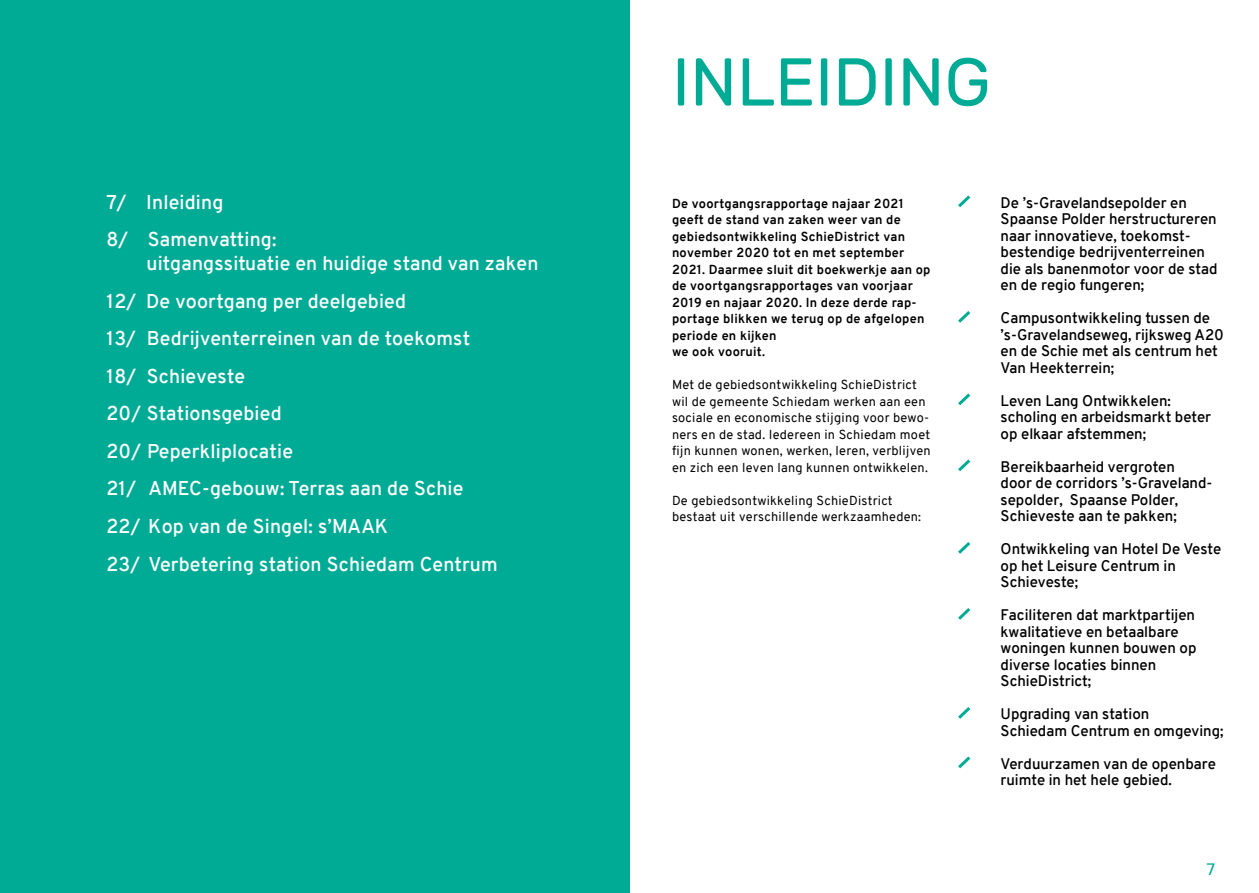
<style>
.page{position:relative;width:1259px;height:893px;background:#fff}
.page>*{position:absolute;margin:0;border:0;box-sizing:border-box;transform-origin:0 0}
.t1{font:67.5px "Rubik";color:#00ab96}
.t2{font:600 19.5px/37.5px "Overpass";letter-spacing:.01em;color:#fff}
.t3{font:16.5px "Rubik";color:#00ab96}
.t4{font:600 15px/16.5px "Overpass";color:#000}
.t5{font:700 12.75px/16.5px "Overpass";letter-spacing:.02em;color:#000}
.t6{font:12.75px/16.5px "Overpass";letter-spacing:.02em;color:#000}
</style>
<div class="page">
<svg style="left:958px;top:195px;width:13px;height:13px"></svg>
<svg style="left:958px;top:311px;width:13px;height:12px"></svg>
<svg style="left:958px;top:393px;width:13px;height:13px"></svg>
<svg style="left:958px;top:459px;width:13px;height:13px"></svg>
<svg style="left:958px;top:542px;width:13px;height:12px"></svg>
<svg style="left:958px;top:608px;width:13px;height:12px"></svg>
<svg style="left:958px;top:707px;width:13px;height:12px"></svg>
<svg style="left:958px;top:756px;width:13px;height:13px"></svg>
<div style="left:0;top:0;width:629px;height:893px;background:#00ab96"></div>
<h2 class="t2" style="left:106px;top:184px;width:172px">7/ Inleiding<br>8/ Samenvatting:</h2>
<p class="t2" style="left:106px;top:245px;width:434px;text-indent:40px">uitgangssituatie en huidige stand van zaken<br>12/ De voortgang per deelgebied<br>13/ Bedrijventerreinen van de toekomst<br>18/ Schieveste<br>20/ Stationsgebied<br>20/ Peperkliplocatie<br>21/ AMEC-gebouw: Terras aan de Schie<br>22/ Kop van de Singel: s’MAAK<br>23/ Verbetering station Schiedam Centrum</p>
<h1 class="t1" style="left:672px;top:45px;width:320px">INLEIDING</h1>
<p class="t5" style="left:672px;top:195px;width:260px">De voortgangsrapportage najaar 2021 geeft de stand van zaken weer van de gebiedsontwikkeling SchieDistrict van november 2020 tot en met september 2021. Daarmee sluit dit boekwerkje aan op de voortgangsrapportages van voorjaar 2019 en najaar 2020. In deze derde rap&shy;portage blikken we terug op de afgelopen periode en kijken<br>we ook vooruit.</p>
<p class="t6" style="left:672px;top:376px;width:260px">Met de gebiedsontwikkeling SchieDistrict wil de gemeente Schiedam werken aan een sociale en economische stijging voor bewo&shy;ners en de stad. Iedereen in Schiedam moet fijn kunnen wonen, werken, leren, verblijven en zich een leven lang kunnen ontwikkelen.</p>
<p class="t6" style="left:672px;top:492px;width:251px">De gebiedsontwikkeling SchieDistrict bestaat uit verschillende werkzaamheden:</p>
<p class="t4" style="left:1000px;top:194px;width:218px">De ’s-Gravelandsepolder en<br>Spaanse Polder herstructureren naar innovatieve, toekomst&shy;bestendige bedrijventerreinen die als banenmotor voor de stad en de regio fungeren;</p>
<p class="t4" style="left:1000px;top:310px;width:225px">Campusontwikkeling tussen de ’s-Gravelandseweg, rijksweg A20 en de Schie met als centrum het<br>Van Heekterrein;</p>
<p class="t4" style="left:1000px;top:392px;width:212px">Leven Lang Ontwikkelen: scholing en arbeidsmarkt beter op elkaar afstemmen;</p>
<p class="t4" style="left:1000px;top:458px;width:213px">Bereikbaarheid vergroten<br>door de corridors ’s-Graveland&shy;sepolder, Spaanse Polder,<br>Schieveste aan te pakken;</p>
<p class="t4" style="left:1000px;top:541px;width:222px">Ontwikkeling van Hotel De Veste op het Leisure Centrum in<br>Schieveste;</p>
<p class="t4" style="left:1000px;top:607px;width:197px">Faciliteren dat marktpartijen kwalitatieve en betaalbare woningen kunnen bouwen op diverse locaties binnen<br>SchieDistrict;</p>
<p class="t4" style="left:1000px;top:706px;width:224px">Upgrading van station<br>Schiedam Centrum en omgeving;</p>
<p class="t4" style="left:1000px;top:755px;width:217px">Verduurzamen van de openbare ruimte in het hele gebied.</p>
<p class="t3" style="left:1206px;top:860px;width:10px">7</p>
</div>
